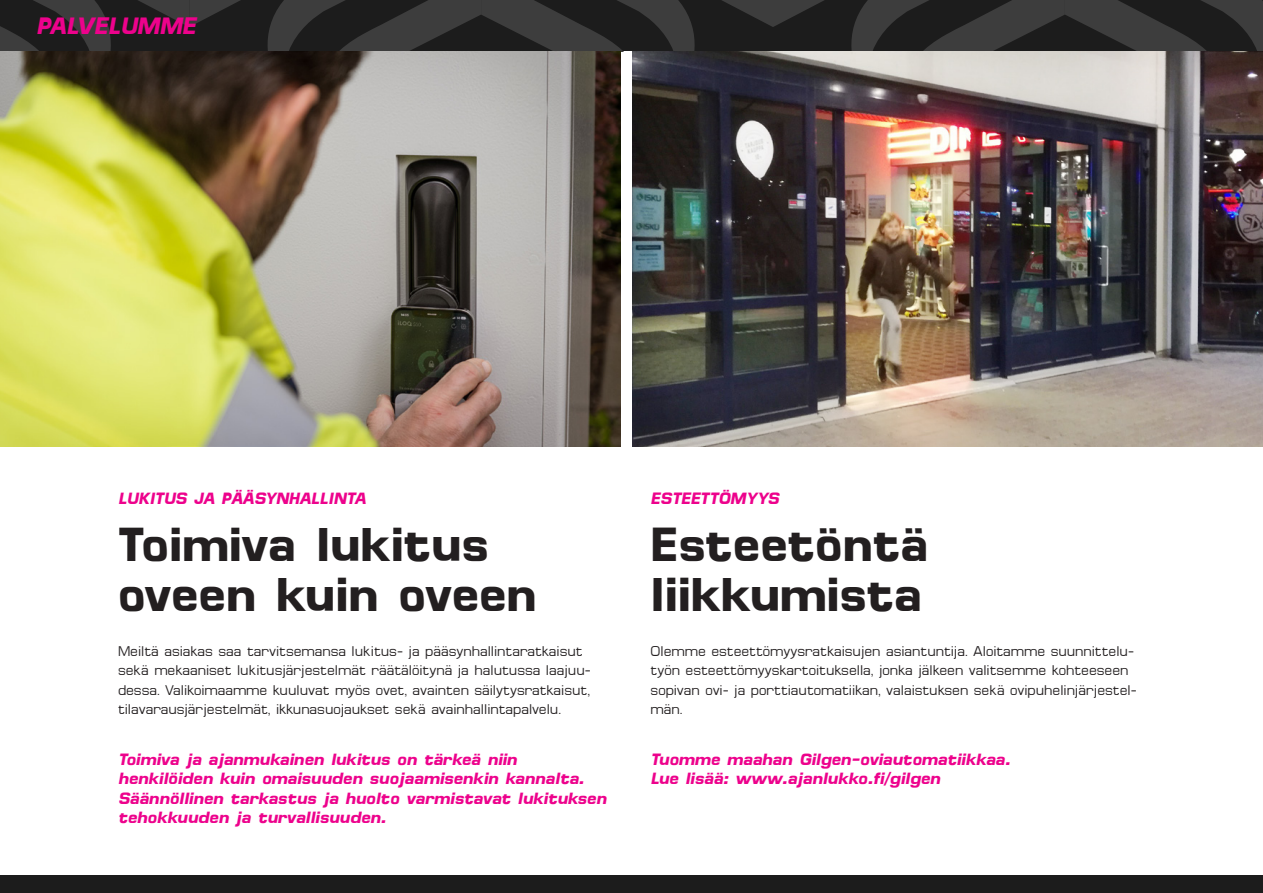
<style>
.page{position:relative;width:1263px;height:893px;background:#fff}
.page>*{position:absolute;margin:0;border:0;box-sizing:border-box;transform-origin:0 0}
._1_otsikko{font:italic 700 48px/49.5px "Micro FLF";color:#231f20}
._1_otsikko-2{font:italic 700 24px "Micro FLF";color:#ed028c}
._1_otsikko_pienempi{font:italic 700 16.5px/19.5px "Micro FLF";color:#ed028c}
._2_leipis{font:14.25px/19.5px "Micro FLF";color:#231f20}
</style>
<div class="page">
<svg style="left:0;top:0;width:1263px;height:51px"></svg>
<div style="left:0;top:875px;width:1263px;height:18px;background:#1c1c1c"></div>
<img style="left:0;top:51px;width:621px;height:395px">
<img style="left:633px;top:51px;width:630px;height:395px">
<p class="_1_otsikko-2" style="left:36px;top:13px;width:161px">PALVELUMME</p>
<p class="_1_otsikko_pienempi" style="left:118px;top:488px;width:249px">LUKITUS JA PÄÄSYNHALLINTA</p>
<p class="_1_otsikko_pienempi" style="left:651px;top:488px;width:130px">ESTEETTÖMYYS</p>
<p class="_1_otsikko" style="left:118px;top:520px;width:382px">Toimiva lukitus</p>
<p class="_1_otsikko" style="left:118px;top:570px;width:430px">oveen kuin oveen</p>
<p class="_1_otsikko" style="left:651px;top:520px;width:288px">Esteetöntä liikkumista</p>
<p class="_2_leipis" style="left:118px;top:641px;width:474px">Meiltä asiakas saa tarvitsemansa lukitus- ja pääsynhallintaratkaisut sekä mekaaniset lukitusjärjestelmät räätälöitynä ja halutussa laajuu&shy;dessa. Valikoimaamme kuuluvat myös ovet, avainten säilytysratkaisut, tilavarausjärjestelmät, ikkunasuojaukset sekä avainhallintapalvelu.</p>
<p class="_2_leipis" style="left:651px;top:641px;width:488px">Olemme esteettömyysratkaisujen asiantuntija. Aloitamme suunnittelu&shy;työn esteettömyyskartoituksella, jonka jälkeen valitsemme kohteeseen sopivan ovi- ja porttiautomatiikan, valaistuksen sekä ovipuhelinjärjestel&shy;män.</p>
<p class="_1_otsikko_pienempi" style="left:651px;top:750px;width:361px">Tuomme maahan Gilgen-oviautomatiikkaa.</p>
<p class="_1_otsikko_pienempi" style="left:651px;top:769px;width:291px">Lue lisää: www.ajanlukko.fi/gilgen</p>
<p class="_1_otsikko_pienempi" style="left:118px;top:750px;width:490px">Toimiva ja ajanmukainen lukitus on tärkeä niin henkilöiden kuin omaisuuden suojaamisenkin kannalta.<br>Säännöllinen tarkastus ja huolto varmistavat lukituksen tehokkuuden ja turvallisuuden.</p>
</div>
